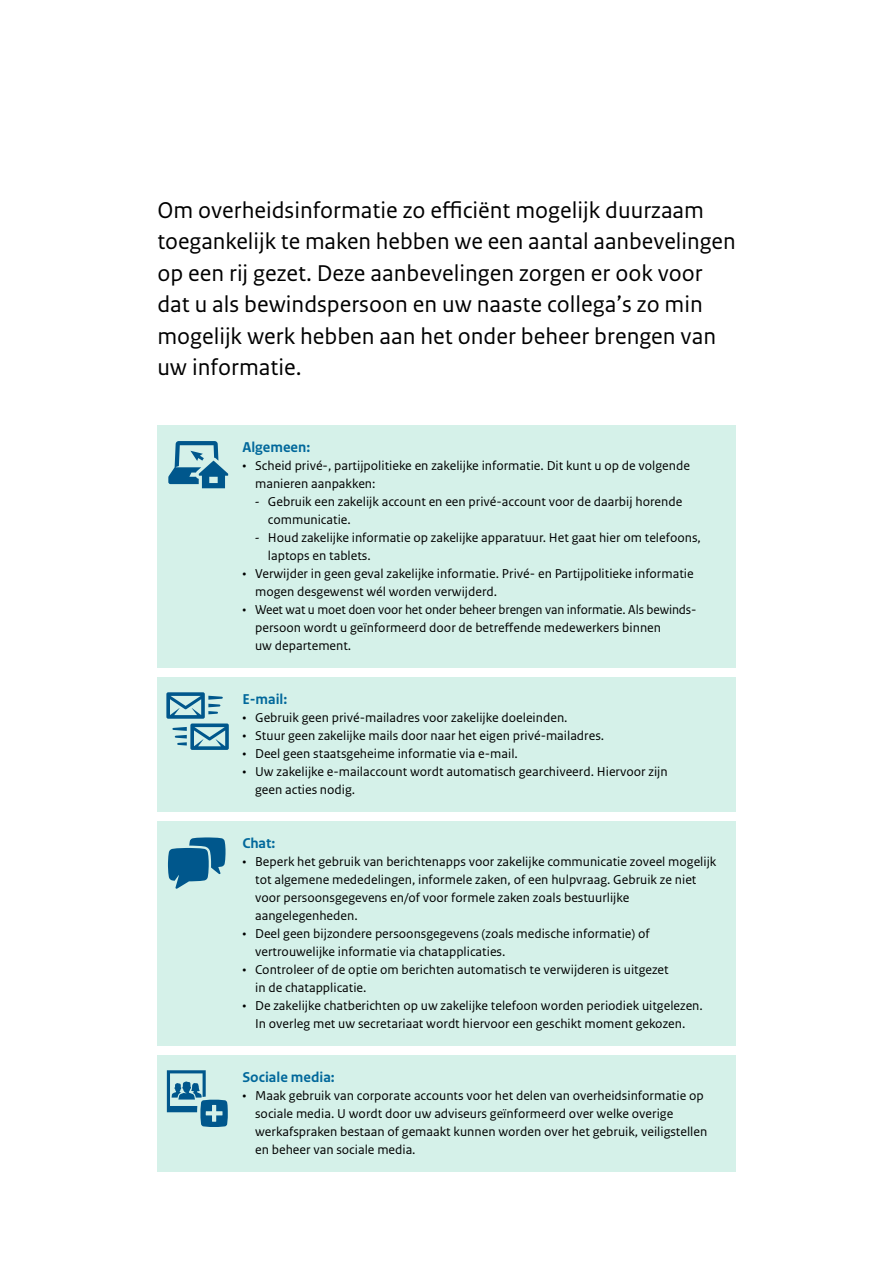
<style>
.page{position:relative;width:893px;height:1263px;background:#fff}
.page>*{position:absolute;margin:0;border:0;box-sizing:border-box;transform-origin:0 0}
.P_RO_Inleiding{font:24px/31.5px "Rijksoverheid Sans Text";color:#000}
.H2_Kader_Kop_Blauw{font:700 15px "Rijksoverheid Sans Text";color:#01689b}
.t1{font:13.5px/18px "Rijksoverheid Sans Text";color:#000}
.s1{font-family:"Rijksoverheid Serif"}
</style>
<div class="page">
<div style="left:157px;top:425px;width:579px;height:45px;background:#d5f1e9"></div>
<div style="left:157px;top:444px;width:579px;height:61px;background:#d5f1e9"></div>
<div style="left:157px;top:480px;width:579px;height:61px;background:#d5f1e9"></div>
<div style="left:157px;top:516px;width:579px;height:61px;background:#d5f1e9"></div>
<div style="left:157px;top:552px;width:579px;height:61px;background:#d5f1e9"></div>
<div style="left:157px;top:588px;width:579px;height:79px;background:#d5f1e9"></div>
<div style="left:157px;top:677px;width:579px;height:45px;background:#d5f1e9"></div>
<div style="left:157px;top:714px;width:579px;height:43px;background:#d5f1e9"></div>
<div style="left:157px;top:750px;width:579px;height:61px;background:#d5f1e9"></div>
<div style="left:157px;top:821px;width:579px;height:45px;background:#d5f1e9"></div>
<div style="left:157px;top:840px;width:579px;height:97px;background:#d5f1e9"></div>
<div style="left:157px;top:912px;width:579px;height:61px;background:#d5f1e9"></div>
<div style="left:157px;top:948px;width:579px;height:61px;background:#d5f1e9"></div>
<div style="left:157px;top:984px;width:579px;height:61px;background:#d5f1e9"></div>
<div style="left:157px;top:1055px;width:579px;height:45px;background:#d5f1e9"></div>
<div style="left:157px;top:1074px;width:579px;height:97px;background:#d5f1e9"></div>
<svg style="left:168px;top:441px;width:60px;height:47px"></svg>
<svg style="left:166px;top:692px;width:63px;height:58px"></svg>
<svg style="left:168px;top:837px;width:57px;height:52px"></svg>
<svg style="left:167px;top:1070px;width:61px;height:57px"></svg>
<p class="P_RO_Inleiding" style="left:157px;top:195px;width:580px">Om overheidsinformatie zo efficiënt mogelijk duurzaam toegankelijk te maken hebben we een aantal aanbevelingen op een rij gezet. Deze aanbevelingen zorgen er ook voor dat u als bewindspersoon en uw naaste collega’s zo min mogelijk werk hebben aan het onder beheer brengen van uw informatie.</p>
<h2 class="H2_Kader_Kop_Blauw" style="left:242px;top:438px;width:69px">Algemeen:</h2>
<p class="t1" style="left:255px;top:457px;width:436px;text-indent:-13px">• Scheid privé-, partijpolitieke en zakelijke informatie. Dit kunt u op de volgende manieren aanpakken:</p>
<p class="t1" style="left:268px;top:493px;width:416px;text-indent:-13px"><span class="s1">-</span> Gebruik een zakelijk account en een privé-account voor de daarbij horende communicatie.</p>
<p class="t1" style="left:268px;top:529px;width:434px;text-indent:-13px"><span class="s1">-</span> Houd zakelijke informatie op zakelijke apparatuur. Het gaat hier om telefoons, laptops en tablets.</p>
<p class="t1" style="left:255px;top:565px;width:440px;text-indent:-13px">• Verwijder in geen geval zakelijke informatie. Privé- en Partijpolitieke informatie mogen desgewenst wél worden verwijderd.</p>
<p class="t1" style="left:255px;top:601px;width:441px;text-indent:-13px">• Weet wat u moet doen voor het onder beheer brengen van informatie. Als bewinds&shy;persoon wordt u geïnformeerd door de betreffende medewerkers binnen<br>uw departement.</p>
<h2 class="H2_Kader_Kop_Blauw" style="left:242px;top:690px;width:46px">E-mail:</h2>
<p class="t1" style="left:242px;top:709px;width:327px">• Gebruik geen privé-mailadres voor zakelijke doeleinden.</p>
<p class="t1" style="left:242px;top:727px;width:363px">• Stuur geen zakelijke mails door naar het eigen privé-mailadres.</p>
<p class="t1" style="left:242px;top:745px;width:277px">• Deel geen staatsgeheime informatie via e-mail.</p>
<p class="t1" style="left:255px;top:763px;width:414px;text-indent:-13px">• Uw zakelijke e-mailaccount wordt automatisch gearchiveerd. Hiervoor zijn geen acties nodig.</p>
<h2 class="H2_Kader_Kop_Blauw" style="left:242px;top:834px;width:35px">Chat:</h2>
<p class="t1" style="left:255px;top:853px;width:463px;text-indent:-13px">• Beperk het gebruik van berichtenapps voor zakelijke communicatie zoveel mogelijk tot algemene mededelingen, informele zaken, of een hulpvraag. Gebruik ze niet voor persoonsgegevens en/of voor formele zaken zoals bestuurlijke aangelegenheden.</p>
<p class="t1" style="left:255px;top:925px;width:396px;text-indent:-13px">• Deel geen bijzondere persoonsgegevens (zoals medische informatie) of vertrouwelijke informatie via chatapplicaties.</p>
<p class="t1" style="left:255px;top:961px;width:415px;text-indent:-13px">• Controleer of de optie om berichten automatisch te verwijderen is uitgezet in de chatapplicatie.</p>
<p class="t1" style="left:242px;top:997px;width:462px;text-align:center">• De zakelijke chatberichten op uw zakelijke telefoon worden periodiek uitgelezen.<br>In overleg met uw secretariaat wordt hiervoor een geschikt moment gekozen.</p>
<h2 class="H2_Kader_Kop_Blauw" style="left:242px;top:1068px;width:94px">Sociale media:</h2>
<p class="t1" style="left:255px;top:1087px;width:454px;text-indent:-13px">• Maak gebruik van corporate accounts voor het delen van overheidsinformatie op sociale media. U wordt door uw adviseurs geïnformeerd over welke overige werkafspraken bestaan of gemaakt kunnen worden over het gebruik, veiligstellen en beheer van sociale media.</p>
</div>
